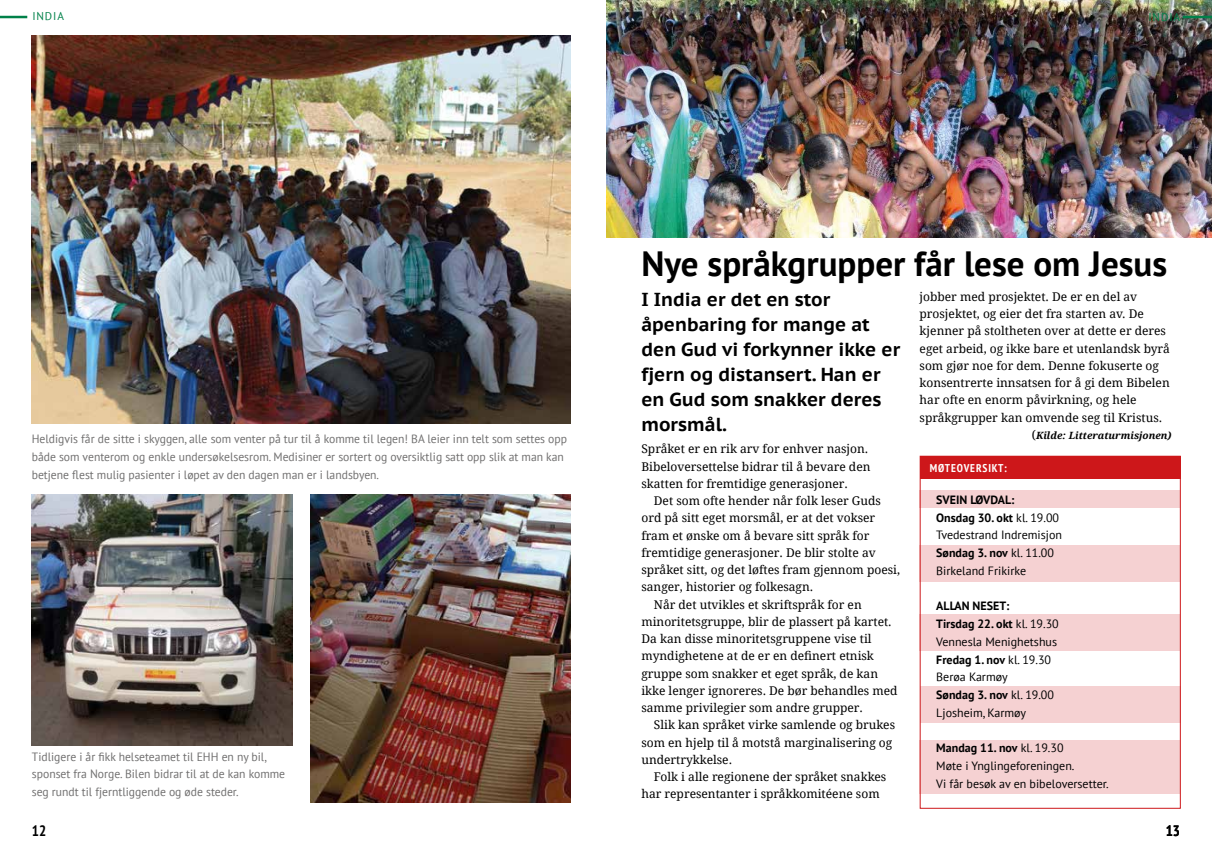
<style>
.page{position:relative;width:1212px;height:851px;background:#fff}
.page>*{position:absolute;margin:0;border:0;box-sizing:border-box;transform-origin:0 0}
.t1{font:700 35px "PT Sans";color:#000}
.t2{font:700 18.75px/25px "PT Sans Caption";color:#000}
.t3{font:700 condensed 15px "PT Sans";color:#000}
.t4{font:12px/17.2px "Droid Serif";color:#000}
.t5{font:12px/17.8px "PT Sans";color:#706f6f}
.t6{font:12px/17.8px "PT Sans";color:#000}
.t7{font:700 condensed 11.25px "PT Sans";letter-spacing:.08em;color:#fff}
.t8{font:11.25px "PT Sans";letter-spacing:.08em;color:#008149}
.t9{font:italic 700 10px "Droid Serif";color:#000}
.s1{font-weight:400;font-style:normal;font-size:12px}
.s2{font-weight:700}
</style>
<div class="page">
<img style="left:32px;top:494px;width:260px;height:250px">
<img style="left:310px;top:494px;width:261px;height:308px">
<img style="left:32px;top:35px;width:538px;height:388px">
<img style="left:606px;top:0;width:606px;height:237px">
<hr style="left:0;top:16px;width:27px;height:2px;background:#008149">
<div style="left:920px;top:545px;width:260px;height:36px;background:#f5d1d2"></div>
<div style="left:919px;top:490px;width:261px;height:17px;background:#f5d1d2"></div>
<div style="left:920px;top:686px;width:261px;height:36px;background:#f5d1d2"></div>
<div style="left:919px;top:740px;width:261px;height:53px;background:#f5d1d2"></div>
<div style="left:920px;top:614px;width:260px;height:36px;background:#f5d1d2"></div>
<div style="left:920px;top:455px;width:260px;height:23px;background:#cd171a"></div>
<hr style="left:1183px;top:16px;width:29px;height:2px;background:#008149">
<p class="t8" style="left:32px;top:9px;width:33px">INDIA</p>
<p class="t8" style="left:1148px;top:10px;width:33px">INDIA</p>
<p class="t5" style="left:32px;top:430px;width:537px">Heldigvis får de sitte i skyggen, alle som venter på tur til å komme til legen! BA leier inn telt som settes opp både som venterom og enkle undersøkelsesrom. Medisiner er sortert og oversiktlig satt opp slik at man kan betjene flest mulig pasienter i løpet av den dagen man er i landsbyen.</p>
<p class="t5" style="left:32px;top:747px;width:255px">Tidligere i år fikk helseteamet til EHH en ny bil, sponset fra Norge. Bilen bidrar til at de kan komme seg rundt til fjerntliggende og øde steder.</p>
<p class="t3" style="left:32px;top:820px;width:16px">12</p>
<h1 class="t1" style="left:641px;top:240px;width:527px">Nye språkgrupper får lese om Jesus</h1>
<h2 class="t2" style="left:641px;top:286px;width:260px">I India er det en stor åpenbaring for mange at den Gud vi forkynner ikke er fjern og distansert. Han er en Gud som snakker deres morsmål.</h2>
<p class="t4" style="left:641px;top:440px;width:231px">Språket er en rik arv for enhver nasjon.<br>Bibeloversettelse bidrar til å bevare den skatten for fremtidige generasjoner.</p>
<p class="t4" style="left:654px;top:491px;width:228px">Det som ofte hender når folk leser Guds</p>
<p class="t4" style="left:641px;top:509px;width:235px">ord på sitt eget morsmål, er at det vokser</p>
<p class="t4" style="left:641px;top:526px;width:230px">fram et ønske om å bevare sitt språk for</p>
<p class="t4" style="left:641px;top:543px;width:236px">fremtidige generasjoner. De blir stolte av</p>
<p class="t4" style="left:641px;top:560px;width:260px">språket sitt, og det løftes fram gjennom poesi,</p>
<p class="t4" style="left:641px;top:578px;width:173px">sanger, historier og folkesagn.</p>
<p class="t4" style="left:654px;top:595px;width:209px">Når det utvikles et skriftspråk for en</p>
<p class="t4" style="left:641px;top:612px;width:252px">minoritetsgruppe, blir de plassert på kartet.</p>
<p class="t4" style="left:641px;top:629px;width:232px">Da kan disse minoritetsgruppene vise til</p>
<p class="t4" style="left:641px;top:647px;width:234px">myndighetene at de er en definert etnisk</p>
<p class="t4" style="left:641px;top:664px;width:238px">gruppe som snakker et eget språk, de kan</p>
<p class="t4" style="left:641px;top:681px;width:258px">ikke lenger ignoreres. De bør behandles med</p>
<p class="t4" style="left:641px;top:698px;width:223px">samme privilegier som andre grupper.</p>
<p class="t4" style="left:654px;top:716px;width:243px">Slik kan språket virke samlende og brukes</p>
<p class="t4" style="left:641px;top:733px;width:252px">som en hjelp til å motstå marginalisering og</p>
<p class="t4" style="left:641px;top:750px;width:92px">undertrykkelse.</p>
<p class="t4" style="left:654px;top:767px;width:234px">Folk i alle regionene der språket snakkes</p>
<p class="t4" style="left:641px;top:785px;width:240px">har representanter i språkkomitéene som</p>
<p class="t4" style="left:919px;top:287px;width:252px">jobber med prosjektet. De er en del av prosjektet, og eier det fra starten av. De kjenner på stoltheten over at dette er deres eget arbeid, og ikke bare et utenlandsk byrå som gjør noe for dem. Denne fokuserte og konsentrerte innsatsen for å gi dem Bibelen har ofte en enorm påvirkning, og hele språkgrupper kan omvende seg til Kristus.</p>
<p class="t9" style="left:1032px;top:428px;width:141px"><span class="s1">(</span>Kilde: Litteraturmisjonen)</p>
<p class="t7" style="left:930px;top:460px;width:79px">MØTEOVERSIKT:</p>
<p class="t6" style="left:936px;top:490px;width:127px"><span class="s2">SVEIN LØVDAL:<br>Onsdag 30. okt</span> kl. 19.00<br>Tvedestrand Indremisjon<br><span class="s2">Søndag 3. nov</span> kl. 11.00<br>Birkeland Frikirke</p>
<p class="t6" style="left:936px;top:597px;width:124px"><span class="s2">ALLAN NESET:<br>Tirsdag 22. okt</span> kl. 19.30<br>Vennesla Menighetshus<br><span class="s2">Fredag 1. nov</span> kl. 19.30<br>Berøa Karmøy<br><span class="s2">Søndag 3. nov</span> kl. 19.00<br>Ljosheim, Karmøy</p>
<p class="t6" style="left:936px;top:739px;width:174px"><span class="s2">Mandag 11. nov</span> kl. 19.30<br>Møte i Ynglingeforeningen.<br>Vi får besøk av en bibeloversetter.</p>
<p class="t3" style="left:1166px;top:820px;width:16px">13</p>
</div>
